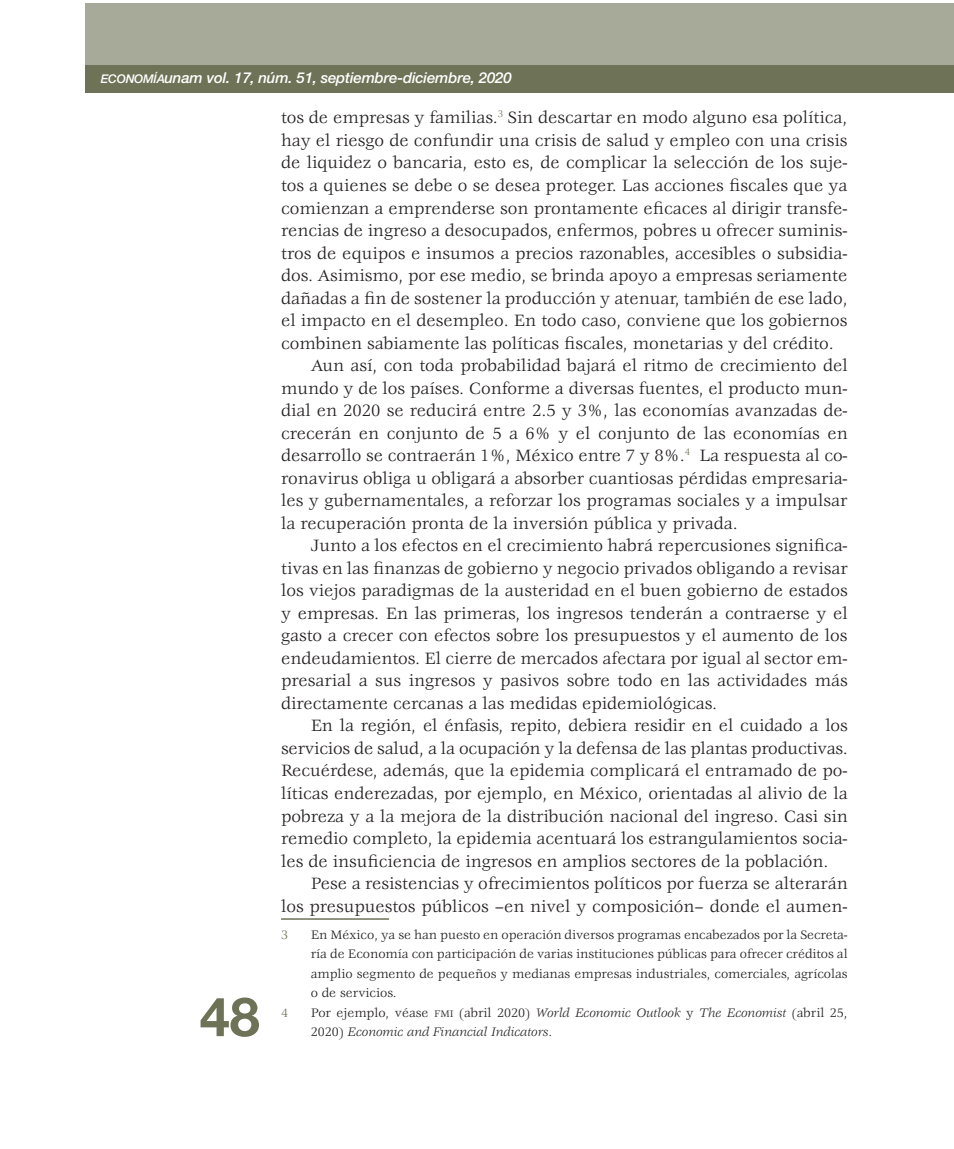
<style>
.page{position:relative;width:954px;height:1149px;background:#fff}
.page>*{position:absolute;margin:0;border:0;box-sizing:border-box;transform-origin:0 0}
.t1{font:700 54px "Helvetica Neue LT Std";color:#6e7256}
.Footnote_text{font:18px/22.5px "Veljovic";color:#231f20;text-align:justify}
.t2{font:italic 500 15px "Helvetica Neue LT Std";letter-spacing:-.01em;color:#fff}
.t3{font:13.5px/19.5px "Veljovic";color:#231f20;text-align:justify}
.t4{font:italic 13.5px/19.5px "Veljovic";color:#231f20}
.t5{font:13.5px "Veljovic";color:#6e7256}
.s1{font-family:"Helvetica Neue LT Std Md It SC800";font-weight:400;font-style:normal;font-size:12px}
.s2{font-style:normal}
.s3{font-style:normal;font-size:10.5px}
</style>
<div class="page">
<div style="left:85px;top:3px;width:869px;height:67px;background:#a8aa99"></div>
<div style="left:85px;top:66px;width:869px;height:27px;background:#6e7256"></div>
<hr style="left:281px;top:918px;width:108px;height:1px;background:#6e7256">
<p class="t2" style="left:101px;top:69px;width:412px"><span class="s1">ECONOMÍA</span>unam vol. 17, núm. 51, septiembre-diciembre, 2020</p>
<p class="Footnote_text" style="left:281px;top:107px;width:568px">tos de empresas y familias.<sup>3</sup> Sin descartar en modo alguno esa política, hay el riesgo de confundir una crisis de salud y empleo con una crisis de liquidez o bancaria, esto es, de complicar la selección de los suje&shy;tos a quienes se debe o se desea proteger. Las acciones fiscales que ya comienzan a emprenderse son prontamente eficaces al dirigir transfe&shy;rencias de ingreso a desocupados, enfermos, pobres u ofrecer suminis&shy;tros de equipos e insumos a precios razonables, accesibles o subsidia&shy;dos. Asimismo, por ese medio, se brinda apoyo a empresas seriamente dañadas a fin de sostener la producción y atenuar, también de ese lado, el impacto en el desempleo. En todo caso, conviene que los gobiernos combinen sabiamente las políticas fiscales, monetarias y del crédito.</p>
<p class="Footnote_text" style="left:281px;top:355px;width:568px;text-indent:30px">Aun así, con toda probabilidad bajará el ritmo de crecimiento del mundo y de los países. Conforme a diversas fuentes, el producto mun&shy;dial en 2020 se reducirá entre 2.5 y 3%, las economías avanzadas de&shy;crecerán en conjunto de 5 a 6% y el conjunto de las economías en desarrollo se contraerán 1%, México entre 7 y 8%.<sup>4</sup> La respuesta al co&shy;ronavirus obliga u obligará a absorber cuantiosas pérdidas empresaria&shy;les y gubernamentales, a reforzar los programas sociales y a impulsar la recuperación pronta de la inversión pública y privada.</p>
<p class="Footnote_text" style="left:281px;top:535px;width:568px;text-indent:30px">Junto a los efectos en el crecimiento habrá repercusiones significa&shy;tivas en las finanzas de gobierno y negocio privados obligando a revisar los viejos paradigmas de la austeridad en el buen gobierno de estados y empresas. En las primeras, los ingresos tenderán a contraerse y el gasto a crecer con efectos sobre los presupuestos y el aumento de los endeudamientos. El cierre de mercados afectara por igual al sector em&shy;presarial a sus ingresos y pasivos sobre todo en las actividades más directamente cercanas a las medidas epidemiológicas.</p>
<p class="Footnote_text" style="left:281px;top:715px;width:568px;text-indent:30px">En la región, el énfasis, repito, debiera residir en el cuidado a los servicios de salud, a la ocupación y la defensa de las plantas productivas.<br>Recuérdese, además, que la epidemia complicará el entramado de po&shy;líticas enderezadas, por ejemplo, en México, orientadas al alivio de la pobreza y a la mejora de la distribución nacional del ingreso. Casi sin remedio completo, la epidemia acentuará los estrangulamientos socia&shy;les de insuficiencia de ingresos en amplios sectores de la población.</p>
<p class="Footnote_text" style="left:281px;top:872px;width:568px;text-align:right">Pese a resistencias y ofrecimientos políticos por fuerza se alterarán<br>los presupuestos públicos –en nivel y composición– donde el aumen-</p>
<p class="t5" style="left:281px;top:926px;width:9px">3</p>
<p class="t3" style="left:311px;top:924px;width:538px">En México, ya se han puesto en operación diversos programas encabezados por la Secreta&shy;ría de Economía con participación de varias instituciones públicas para ofrecer créditos al amplio segmento de pequeños y medianas empresas industriales, comerciales, agrícolas o de servicios.</p>
<p class="t5" style="left:281px;top:1004px;width:9px">4</p>
<p class="t4" style="left:311px;top:1002px;width:538px"><span class="s2">Por ejemplo, véase</span> <span class="s3">FMI</span> <span class="s2">(abril 2020)</span> World Economic Outlook <span class="s2">y</span> The Economist <span class="s2">(abril 25,<br>2020)</span> Economic and Financial Indicators<span class="s2">.</span></p>
<h1 class="t1" style="left:200px;top:983px;width:62px">48</h1>
</div>
